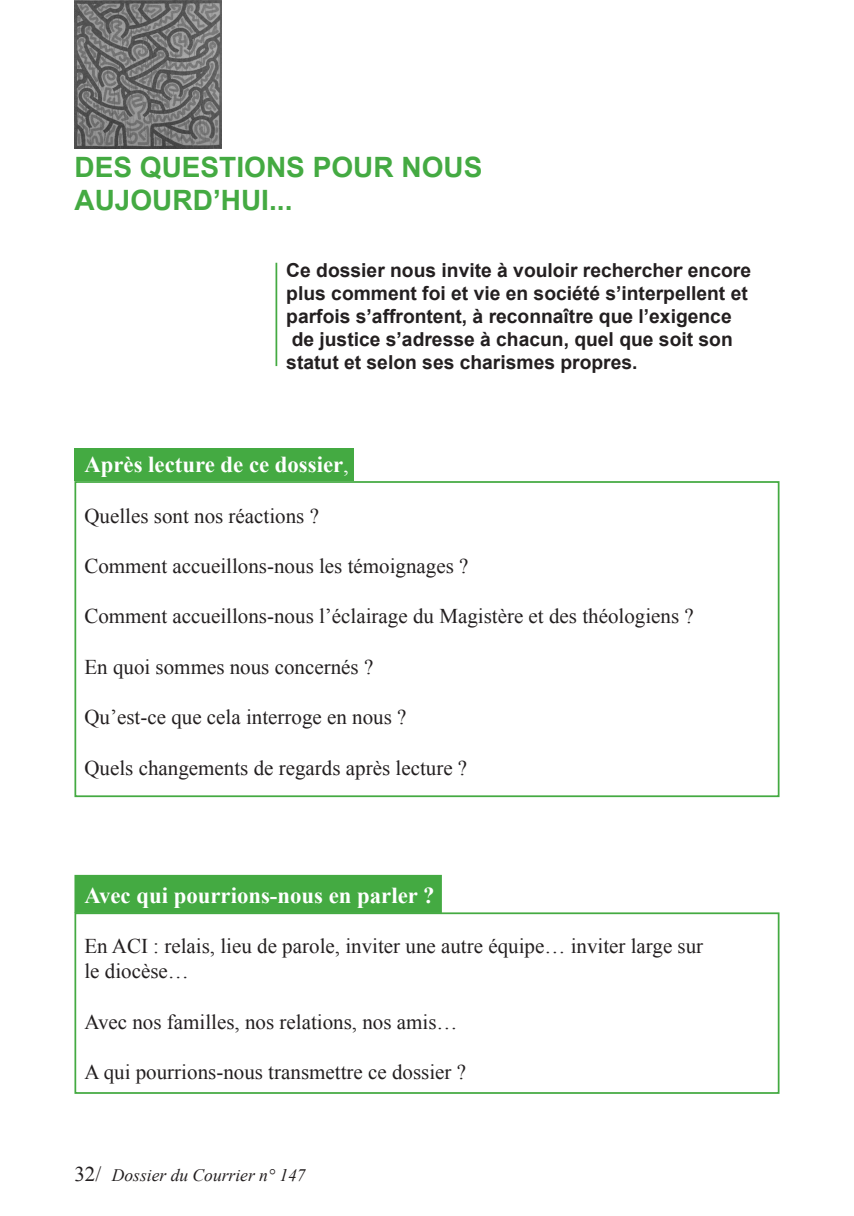
<style>
.page{position:relative;width:854px;height:1216px;background:#fff}
.page>*{position:absolute;margin:0;border:0;box-sizing:border-box;transform-origin:0 0}
.t1{font:700 28px "Arial";color:#44aa42}
.t2{font:700 22.75px "Times New Roman";color:#fff}
.t3{font:21px "Times New Roman";color:#231f20}
.t4{font:700 19.25px/23.1px "Arial";color:#231f20}
.t5{font:italic 17.5px "Times New Roman";color:#231f20}
.s1{font-weight:400}
.s2{font-style:normal;font-size:21px}
</style>
<div class="page">
<div style="left:75px;top:875px;width:366px;height:37px;background:#44aa42"></div>
<div style="left:74px;top:874px;width:367px;height:38px;border:2px solid #44aa42"></div>
<div style="left:74px;top:449px;width:280px;height:32px;background:#44aa42"></div>
<img style="left:74px;top:0;width:147px;height:149px">
<hr style="left:275px;top:263px;width:2px;height:103px;background:#44aa42">
<div style="left:74px;top:481px;width:705px;height:316px;border:2px solid #44aa42"></div>
<div style="left:74px;top:912px;width:705px;height:181px;border:2px solid #44aa42"></div>
<p class="t1" style="left:74px;top:148px;width:409px">DES QUESTIONS POUR NOUS</p>
<p class="t1" style="left:74px;top:182px;width:219px">AUJOURD’HUI...</p>
<p class="t4" style="left:286px;top:259px;width:466px">Ce dossier nous invite à vouloir rechercher encore plus comment foi et vie en société s’interpellent et parfois s’affrontent, à reconnaître que l’exigence</p>
<p class="t4" style="left:286px;top:328px;width:448px">de justice s’adresse à chacun, quel que soit son statut et selon ses charismes propres.</p>
<p class="t2" style="left:84px;top:449px;width:266px">Après lecture de ce dossier<span class="s1">,</span></p>
<p class="t3" style="left:84px;top:501px;width:236px">Quelles sont nos réactions ?</p>
<p class="t3" style="left:84px;top:552px;width:385px">Comment accueillons-nous les témoignages ?</p>
<p class="t3" style="left:84px;top:602px;width:610px">Comment accueillons-nous l’éclairage du Magistère et des théologiens ?</p>
<p class="t3" style="left:84px;top:652px;width:290px">En quoi sommes nous concernés ?</p>
<p class="t3" style="left:84px;top:703px;width:323px">Qu’est-ce que cela interroge en nous ?</p>
<p class="t3" style="left:84px;top:753px;width:384px">Quels changements de regards après lecture ?</p>
<p class="t2" style="left:84px;top:879px;width:351px">Avec qui pourrions-nous en parler ?</p>
<p class="t3" style="left:84px;top:932px;width:620px">En ACI : relais, lieu de parole, inviter une autre équipe… inviter large sur</p>
<p class="t3" style="left:84px;top:957px;width:106px">le diocèse…</p>
<p class="t3" style="left:84px;top:1007px;width:374px">Avec nos familles, nos relations, nos amis…</p>
<p class="t3" style="left:84px;top:1058px;width:383px">A qui pourrions-nous transmettre ce dossier ?</p>
<p class="t5" style="left:74px;top:1162px;width:233px"><span class="s2">32/</span> Dossier du Courrier n° 147</p>
</div>
